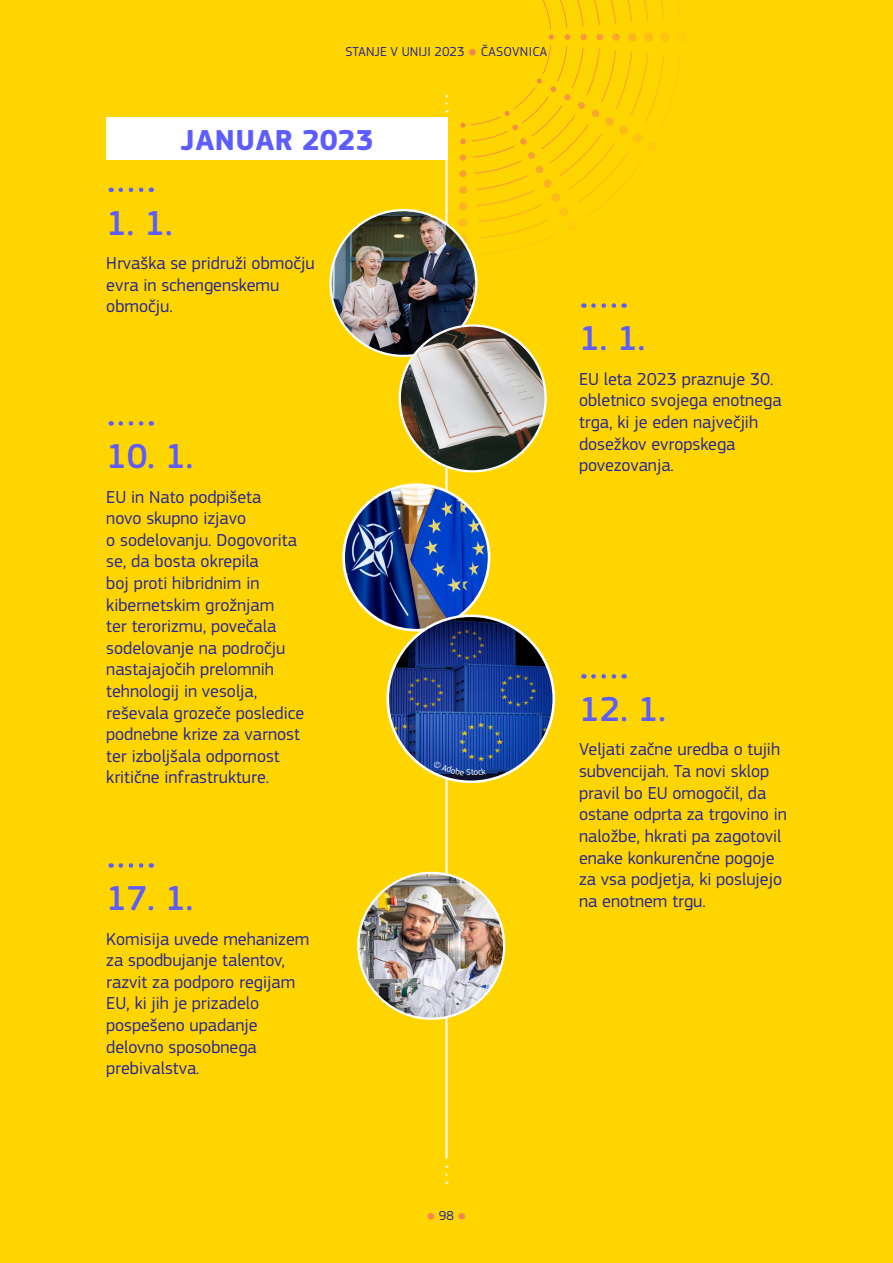
<style>
.page{position:relative;width:893px;height:1263px;background:#ffd500}
.page>*{position:absolute;margin:0;border:0;box-sizing:border-box;transform-origin:0 0}
.Date__h3__violet{font:500 36px "EC Square Sans Pro";color:#5d5dfd}
.Month_title__h2{font:700 30px "EC Square Sans Pro";letter-spacing:.02em;color:#5d5dfd}
.Body_text_blue{font:18px/21.6px "EC Square Sans Pro";color:#282896}
.t1{font:13.5px "EC Square Sans Pro";color:#282896}
.t2{font:10.5px "EC Square Sans Pro";color:#f58652}
.s1{font-size:10.5px;color:#f58652}
.s2{font-size:13.5px;color:#282896}
</style>
<div class="page">
<hr style="left:445px;top:119px;width:3px;height:1039px;background:#f9f5ea">
<div style="left:458px;top:234px;width:10px;height:9px;background:#fefdf7;border-radius:50%"></div>
<div style="left:459px;top:218px;width:8px;height:9px;background:#fcbb1b;border-radius:50%"></div>
<div style="left:459px;top:202px;width:8px;height:8px;background:#fbb224;border-radius:50%"></div>
<div style="left:459px;top:186px;width:8px;height:8px;background:#fbbc18;border-radius:50%"></div>
<svg style="left:460px;top:0;width:209px;height:271px"></svg>
<svg style="left:445px;top:1165px;width:3px;height:10px"></svg>
<svg style="left:445px;top:95px;width:3px;height:9px"></svg>
<img style="left:344px;top:485px;width:145px;height:144px">
<div style="left:342px;top:483px;width:148px;height:148px;border:3px solid #fff;border-radius:50%"></div>
<img style="left:331px;top:210px;width:145px;height:146px;border-radius:73px">
<img style="left:400px;top:325px;width:146px;height:146px;border-radius:73px">
<img style="left:388px;top:616px;width:166px;height:166px;border-radius:83px">
<img style="left:358px;top:873px;width:146px;height:146px;border-radius:73px">
<div style="left:106px;top:117px;width:342px;height:43px;background:#fff"></div>
<svg style="left:121px;top:188px;width:31px;height:4px"></svg>
<svg style="left:593px;top:303px;width:24px;height:5px"></svg>
<svg style="left:121px;top:421px;width:31px;height:5px"></svg>
<svg style="left:593px;top:674px;width:24px;height:5px"></svg>
<svg style="left:121px;top:863px;width:31px;height:5px"></svg>
<svg style="left:433px;top:760px;width:53px;height:15px"></svg>
<p class="t1" style="left:346px;top:44px;width:203px">STANJE V UNIJI 2023 <span class="s1">●</span> ČASOVNICA</p>
<h2 class="Month_title__h2" style="left:181px;top:122px;width:194px">JANUAR 2023</h2>
<h3 class="Date__h3__violet" style="left:106px;top:202px;width:68px">1. 1.</h3>
<p class="Body_text_blue" style="left:106px;top:252px;width:210px">Hrvaška se pridruži območju evra in schengenskemu območju.</p>
<h3 class="Date__h3__violet" style="left:106px;top:435px;width:88px">10. 1.</h3>
<h3 class="Date__h3__violet" style="left:579px;top:317px;width:68px">1. 1.</h3>
<p class="Body_text_blue" style="left:579px;top:368px;width:204px">EU leta 2023 praznuje 30. obletnico svojega enotnega trga, ki je eden največjih dosežkov evropskega</p>
<p class="Body_text_blue" style="left:579px;top:454px;width:96px">povezovanja.</p>
<p class="Body_text_blue" style="left:106px;top:486px;width:199px">EU in Nato podpišeta<br>novo skupno izjavo<br>o sodelovanju. Dogovorita se, da bosta okrepila<br>boj proti hibridnim in kibernetskim grožnjam<br>ter terorizmu, povečala sodelovanje na področju nastajajočih prelomnih tehnologij in vesolja, reševala grozeče posledice podnebne krize za varnost ter izboljšala odpornost kritične infrastrukture.</p>
<h3 class="Date__h3__violet" style="left:579px;top:688px;width:88px">12. 1.</h3>
<p class="Body_text_blue" style="left:579px;top:739px;width:209px">Veljati začne uredba o tujih subvencijah. Ta novi sklop pravil bo EU omogočil, da ostane odprta za trgovino in naložbe, hkrati pa zagotovil enake konkurenčne pogoje za vsa podjetja, ki poslujejo</p>
<h3 class="Date__h3__violet" style="left:106px;top:877px;width:88px">17. 1.</h3>
<p class="Body_text_blue" style="left:579px;top:890px;width:128px">na enotnem trgu.</p>
<p class="Body_text_blue" style="left:106px;top:928px;width:205px">Komisija uvede mehanizem za spodbujanje talentov, razvit za podporo regijam<br>EU, ki jih je prizadelo pospešeno upadanje delovno sposobnega prebivalstva.</p>
<p class="t2" style="left:426px;top:1210px;width:42px">●<span class="s2">98</span>●</p>
</div>
